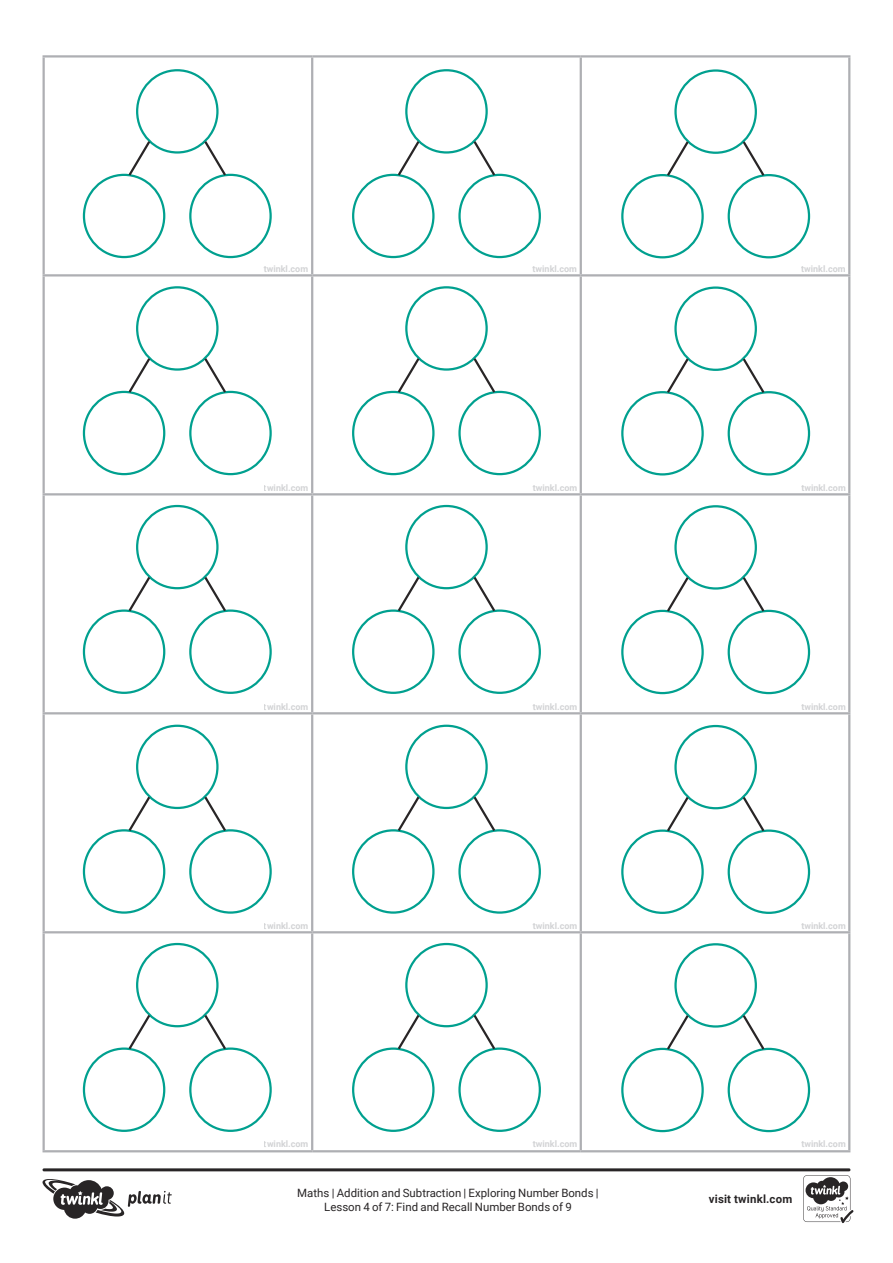
<style>
.page{position:relative;width:893px;height:1263px;background:#fff}
.page>*{position:absolute;margin:0;border:0;box-sizing:border-box;transform-origin:0 0}
.t1{font:11.4px/13.8px "Roboto";color:#282526;text-align:center}
.t2{font:700 11.4px "Roboto";letter-spacing:.02em;color:#282526}
.t3{font:700 9px "Roboto";color:#d2d3d5}
</style>
<div class="page">
<hr style="left:43px;top:55px;width:269px;height:3px;background:#aeafb3">
<hr style="left:43px;top:58px;width:2px;height:216px;background:#aeafb3">
<hr style="left:312px;top:55px;width:269px;height:3px;background:#aeafb3">
<hr style="left:311px;top:58px;width:2px;height:216px;background:#aeafb3">
<hr style="left:581px;top:55px;width:269px;height:3px;background:#aeafb3">
<hr style="left:580px;top:58px;width:2px;height:216px;background:#aeafb3">
<hr style="left:848px;top:58px;width:2px;height:216px;background:#aeafb3">
<hr style="left:43px;top:274px;width:269px;height:2px;background:#aeafb3">
<hr style="left:43px;top:276px;width:2px;height:217px;background:#aeafb3">
<hr style="left:312px;top:274px;width:269px;height:2px;background:#aeafb3">
<hr style="left:311px;top:276px;width:2px;height:217px;background:#aeafb3">
<hr style="left:581px;top:274px;width:269px;height:2px;background:#aeafb3">
<hr style="left:580px;top:276px;width:2px;height:217px;background:#aeafb3">
<hr style="left:848px;top:276px;width:2px;height:217px;background:#aeafb3">
<hr style="left:43px;top:493px;width:269px;height:2px;background:#aeafb3">
<hr style="left:43px;top:495px;width:2px;height:217px;background:#aeafb3">
<hr style="left:312px;top:493px;width:269px;height:2px;background:#aeafb3">
<hr style="left:311px;top:495px;width:2px;height:217px;background:#aeafb3">
<hr style="left:581px;top:493px;width:269px;height:2px;background:#aeafb3">
<hr style="left:580px;top:495px;width:2px;height:217px;background:#aeafb3">
<hr style="left:848px;top:495px;width:2px;height:217px;background:#aeafb3">
<hr style="left:43px;top:712px;width:269px;height:2px;background:#aeafb3">
<hr style="left:43px;top:714px;width:2px;height:217px;background:#aeafb3">
<hr style="left:312px;top:712px;width:269px;height:2px;background:#aeafb3">
<hr style="left:311px;top:714px;width:2px;height:217px;background:#aeafb3">
<hr style="left:581px;top:712px;width:269px;height:2px;background:#aeafb3">
<hr style="left:580px;top:714px;width:2px;height:217px;background:#aeafb3">
<hr style="left:848px;top:714px;width:2px;height:217px;background:#aeafb3">
<hr style="left:43px;top:931px;width:269px;height:2px;background:#aeafb3">
<hr style="left:43px;top:933px;width:2px;height:217px;background:#aeafb3">
<hr style="left:312px;top:931px;width:269px;height:2px;background:#aeafb3">
<hr style="left:311px;top:933px;width:2px;height:217px;background:#aeafb3">
<hr style="left:581px;top:931px;width:269px;height:2px;background:#aeafb3">
<hr style="left:580px;top:933px;width:2px;height:217px;background:#aeafb3">
<hr style="left:848px;top:933px;width:2px;height:217px;background:#aeafb3">
<hr style="left:43px;top:1150px;width:269px;height:2px;background:#aeafb3">
<hr style="left:312px;top:1150px;width:269px;height:2px;background:#aeafb3">
<hr style="left:581px;top:1150px;width:269px;height:2px;background:#aeafb3">
<div style="left:136px;top:69px;width:83px;height:85px;border:2px solid #00a08f;border-radius:50%"></div>
<div style="left:83px;top:174px;width:82px;height:84px;border:2px solid #00a08f;border-radius:50%"></div>
<div style="left:189px;top:174px;width:83px;height:84px;border:2px solid #00a08f;border-radius:50%"></div>
<svg style="left:126px;top:139px;width:26px;height:39px"></svg>
<svg style="left:202px;top:139px;width:26px;height:39px"></svg>
<div style="left:405px;top:69px;width:83px;height:85px;border:2px solid #00a08f;border-radius:50%"></div>
<div style="left:352px;top:174px;width:83px;height:84px;border:2px solid #00a08f;border-radius:50%"></div>
<div style="left:458px;top:174px;width:83px;height:84px;border:2px solid #00a08f;border-radius:50%"></div>
<svg style="left:396px;top:139px;width:26px;height:39px"></svg>
<svg style="left:471px;top:139px;width:26px;height:39px"></svg>
<div style="left:674px;top:69px;width:83px;height:85px;border:2px solid #00a08f;border-radius:50%"></div>
<div style="left:621px;top:174px;width:83px;height:84px;border:2px solid #00a08f;border-radius:50%"></div>
<div style="left:728px;top:174px;width:82px;height:84px;border:2px solid #00a08f;border-radius:50%"></div>
<svg style="left:665px;top:139px;width:26px;height:39px"></svg>
<svg style="left:741px;top:139px;width:25px;height:39px"></svg>
<div style="left:136px;top:286px;width:83px;height:85px;border:2px solid #00a08f;border-radius:50%"></div>
<div style="left:83px;top:391px;width:82px;height:84px;border:2px solid #00a08f;border-radius:50%"></div>
<div style="left:189px;top:391px;width:83px;height:84px;border:2px solid #00a08f;border-radius:50%"></div>
<svg style="left:126px;top:356px;width:26px;height:39px"></svg>
<svg style="left:202px;top:356px;width:26px;height:39px"></svg>
<div style="left:405px;top:286px;width:83px;height:85px;border:2px solid #00a08f;border-radius:50%"></div>
<div style="left:352px;top:391px;width:83px;height:84px;border:2px solid #00a08f;border-radius:50%"></div>
<div style="left:458px;top:391px;width:83px;height:84px;border:2px solid #00a08f;border-radius:50%"></div>
<svg style="left:396px;top:356px;width:26px;height:39px"></svg>
<svg style="left:471px;top:356px;width:26px;height:39px"></svg>
<div style="left:674px;top:286px;width:83px;height:85px;border:2px solid #00a08f;border-radius:50%"></div>
<div style="left:621px;top:391px;width:83px;height:84px;border:2px solid #00a08f;border-radius:50%"></div>
<div style="left:728px;top:391px;width:82px;height:84px;border:2px solid #00a08f;border-radius:50%"></div>
<svg style="left:665px;top:356px;width:26px;height:39px"></svg>
<svg style="left:741px;top:356px;width:25px;height:39px"></svg>
<div style="left:136px;top:505px;width:83px;height:84px;border:2px solid #00a08f;border-radius:50%"></div>
<div style="left:83px;top:609px;width:82px;height:85px;border:2px solid #00a08f;border-radius:50%"></div>
<div style="left:189px;top:609px;width:83px;height:85px;border:2px solid #00a08f;border-radius:50%"></div>
<svg style="left:126px;top:574px;width:26px;height:40px"></svg>
<svg style="left:202px;top:574px;width:26px;height:40px"></svg>
<div style="left:405px;top:505px;width:83px;height:84px;border:2px solid #00a08f;border-radius:50%"></div>
<div style="left:352px;top:609px;width:83px;height:85px;border:2px solid #00a08f;border-radius:50%"></div>
<div style="left:458px;top:609px;width:83px;height:85px;border:2px solid #00a08f;border-radius:50%"></div>
<svg style="left:396px;top:574px;width:26px;height:40px"></svg>
<svg style="left:471px;top:574px;width:26px;height:40px"></svg>
<div style="left:674px;top:505px;width:83px;height:85px;border:2px solid #00a08f;border-radius:50%"></div>
<div style="left:621px;top:610px;width:83px;height:84px;border:2px solid #00a08f;border-radius:50%"></div>
<div style="left:728px;top:610px;width:82px;height:84px;border:2px solid #00a08f;border-radius:50%"></div>
<svg style="left:665px;top:575px;width:26px;height:39px"></svg>
<svg style="left:741px;top:575px;width:25px;height:39px"></svg>
<div style="left:136px;top:725px;width:83px;height:84px;border:2px solid #00a08f;border-radius:50%"></div>
<div style="left:83px;top:829px;width:82px;height:85px;border:2px solid #00a08f;border-radius:50%"></div>
<div style="left:189px;top:829px;width:83px;height:85px;border:2px solid #00a08f;border-radius:50%"></div>
<svg style="left:126px;top:794px;width:26px;height:39px"></svg>
<svg style="left:202px;top:794px;width:26px;height:39px"></svg>
<div style="left:405px;top:725px;width:83px;height:84px;border:2px solid #00a08f;border-radius:50%"></div>
<div style="left:352px;top:829px;width:83px;height:85px;border:2px solid #00a08f;border-radius:50%"></div>
<div style="left:458px;top:829px;width:83px;height:85px;border:2px solid #00a08f;border-radius:50%"></div>
<svg style="left:396px;top:794px;width:26px;height:39px"></svg>
<svg style="left:471px;top:794px;width:26px;height:39px"></svg>
<div style="left:674px;top:725px;width:83px;height:84px;border:2px solid #00a08f;border-radius:50%"></div>
<div style="left:621px;top:829px;width:83px;height:85px;border:2px solid #00a08f;border-radius:50%"></div>
<div style="left:728px;top:829px;width:82px;height:85px;border:2px solid #00a08f;border-radius:50%"></div>
<svg style="left:665px;top:794px;width:26px;height:40px"></svg>
<svg style="left:741px;top:794px;width:25px;height:40px"></svg>
<div style="left:136px;top:943px;width:83px;height:84px;border:2px solid #00a08f;border-radius:50%"></div>
<div style="left:83px;top:1047px;width:82px;height:85px;border:2px solid #00a08f;border-radius:50%"></div>
<div style="left:189px;top:1047px;width:83px;height:85px;border:2px solid #00a08f;border-radius:50%"></div>
<svg style="left:126px;top:1012px;width:26px;height:40px"></svg>
<svg style="left:202px;top:1012px;width:26px;height:40px"></svg>
<div style="left:405px;top:943px;width:83px;height:84px;border:2px solid #00a08f;border-radius:50%"></div>
<div style="left:352px;top:1047px;width:83px;height:85px;border:2px solid #00a08f;border-radius:50%"></div>
<div style="left:458px;top:1047px;width:83px;height:85px;border:2px solid #00a08f;border-radius:50%"></div>
<svg style="left:396px;top:1012px;width:26px;height:40px"></svg>
<svg style="left:471px;top:1012px;width:26px;height:40px"></svg>
<div style="left:674px;top:943px;width:83px;height:84px;border:2px solid #00a08f;border-radius:50%"></div>
<div style="left:621px;top:1048px;width:83px;height:84px;border:2px solid #00a08f;border-radius:50%"></div>
<div style="left:728px;top:1048px;width:82px;height:84px;border:2px solid #00a08f;border-radius:50%"></div>
<svg style="left:665px;top:1013px;width:26px;height:39px"></svg>
<svg style="left:741px;top:1013px;width:25px;height:39px"></svg>
<svg style="left:42px;top:1168px;width:811px;height:55px"></svg>
<p class="t3" style="left:264px;top:263px;width:46px">twinkl.com</p>
<p class="t3" style="left:533px;top:263px;width:46px">twinkl.com</p>
<p class="t3" style="left:801px;top:263px;width:46px">twinkl.com</p>
<p class="t3" style="left:264px;top:481px;width:46px">twinkl.com</p>
<p class="t3" style="left:533px;top:481px;width:46px">twinkl.com</p>
<p class="t3" style="left:801px;top:481px;width:46px">twinkl.com</p>
<p class="t3" style="left:264px;top:700px;width:46px">twinkl.com</p>
<p class="t3" style="left:533px;top:700px;width:46px">twinkl.com</p>
<p class="t3" style="left:801px;top:700px;width:46px">twinkl.com</p>
<p class="t3" style="left:264px;top:920px;width:46px">twinkl.com</p>
<p class="t3" style="left:533px;top:920px;width:46px">twinkl.com</p>
<p class="t3" style="left:801px;top:920px;width:46px">twinkl.com</p>
<p class="t3" style="left:264px;top:1138px;width:46px">twinkl.com</p>
<p class="t3" style="left:533px;top:1138px;width:46px">twinkl.com</p>
<p class="t3" style="left:801px;top:1138px;width:46px">twinkl.com</p>
<p class="t1" style="left:297px;top:1185px;width:303px">Maths | Addition and Subtraction | Exploring Number Bonds |<br>Lesson 4 of 7: Find and Recall Number Bonds of 9</p>
<p class="t2" style="left:709px;top:1191px;width:85px">visit twinkl.com</p>
</div>
